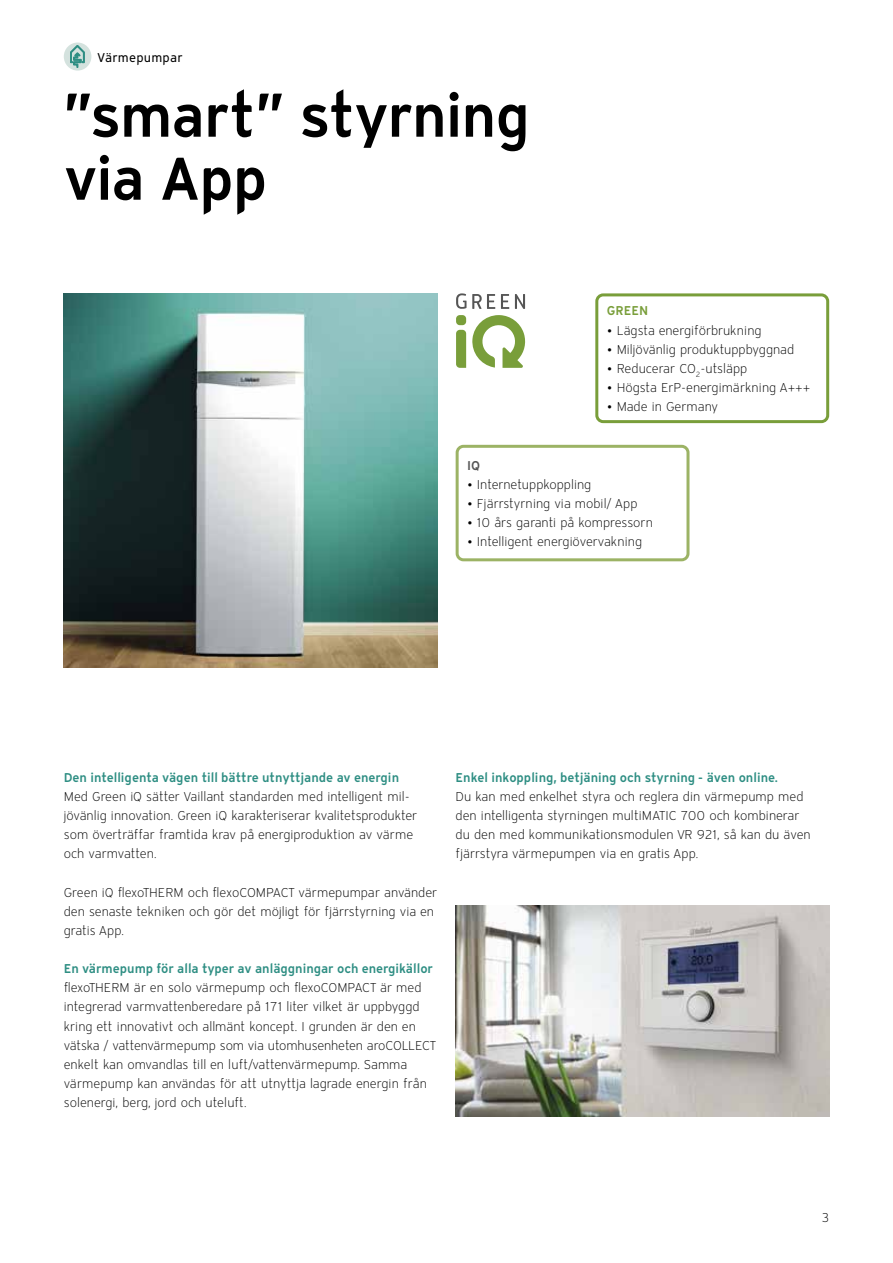
<style>
.page{position:relative;width:893px;height:1263px;background:#fff}
.page>*{position:absolute;margin:0;border:0;box-sizing:border-box;transform-origin:0 0}
.t1{font:600 60px/63px "Vaillant 16";letter-spacing:-.025em;color:#000}
.t2{font:300 12.75px/19.2px "Vaillant 16";color:#000}
.t3{font:600 12.75px "Vaillant 16";color:#2e8e83}
.t4{font:12.75px "Vaillant 16";letter-spacing:.015em;color:#000}
.t5{font:600 12.75px "Vaillant 16";color:#799e3a}
.t6{font:600 12.75px "Vaillant 16";color:#555}
</style>
<div class="page">
<div style="left:595px;top:293px;width:234px;height:130px;border:3px solid #799e3a;border-radius:6px"></div>
<svg style="left:456px;top:293px;width:69px;height:75px"></svg>
<div style="left:456px;top:445px;width:233px;height:116px;border:3px solid #9cb365;border-radius:6px"></div>
<img style="left:456px;top:906px;width:373px;height:210px">
<img style="left:64px;top:293px;width:373px;height:375px">
<div style="left:64px;top:43px;width:27px;height:28px;background:#d4e2de;border-radius:50%"></div>
<svg style="left:70px;top:45px;width:15px;height:23px"></svg>
<p class="t4" style="left:98px;top:49px;width:87px">Värmepumpar</p>
<h1 class="t1" style="left:64px;top:82px;width:468px">”smart” styrning via App</h1>
<p class="t5" style="left:607px;top:302px;width:43px">GREEN</p>
<p class="t2" style="left:607px;top:320px;width:156px">• Lägsta energiförbrukning</p>
<p class="t2" style="left:607px;top:339px;width:189px">• Miljövänlig produktuppbyggnad</p>
<p class="t2" style="left:607px;top:359px;width:142px">• Reducerar CO<sub>2</sub>-utsläpp</p>
<p class="t2" style="left:607px;top:378px;width:205px">• Högsta ErP-energimärkning A+++</p>
<p class="t2" style="left:607px;top:397px;width:113px">• Made in Germany</p>
<p class="t6" style="left:467px;top:457px;width:15px">IQ</p>
<p class="t2" style="left:467px;top:475px;width:126px">• Internetuppkoppling</p>
<p class="t2" style="left:467px;top:494px;width:172px">• Fjärrstyrning via mobil/ App</p>
<p class="t2" style="left:467px;top:513px;width:187px">• 10 års garanti på kompressorn</p>
<p class="t2" style="left:467px;top:532px;width:177px">• Intelligent energiövervakning</p>
<p class="t3" style="left:64px;top:769px;width:337px">Den intelligenta vägen till bättre utnyttjande av energin</p>
<p class="t2" style="left:64px;top:787px;width:355px">Med Green iQ sätter Vaillant standarden med intelligent mil&shy;jövänlig innovation. Green iQ karakteriserar kvalitetsprodukter som överträffar framtida krav på energiproduktion av värme och varmvatten.</p>
<p class="t2" style="left:64px;top:882px;width:375px">Green iQ flexoTHERM och flexoCOMPACT värmepumpar använder den senaste tekniken och gör det möjligt för fjärrstyrning via en gratis App.</p>
<p class="t3" style="left:64px;top:960px;width:371px">En värmepump för alla typer av anläggningar och energikällor</p>
<p class="t2" style="left:64px;top:978px;width:373px">flexoTHERM är en solo värmepump och flexoCOMPACT är med integrerad varmvattenberedare på 171 liter vilket är uppbyggd kring ett innovativt och allmänt koncept. I grunden är den en vätska / vattenvärmepump som via utomhusenheten aroCOLLECT enkelt kan omvandlas till en luft/vattenvärmepump. Samma värmepump kan användas för att utnyttja lagrade energin från solenergi, berg, jord och uteluft.</p>
<p class="t3" style="left:456px;top:769px;width:324px">Enkel inkoppling, betjäning och styrning - även online.</p>
<p class="t2" style="left:456px;top:787px;width:357px">Du kan med enkelhet styra och reglera din värmepump med den intelligenta styrningen multiMATIC 700 och kombinerar du den med kommunikationsmodulen VR 921, så kan du även fjärrstyra värmepumpen via en gratis App.</p>
<p class="t2" style="left:822px;top:1208px;width:9px">3</p>
</div>
